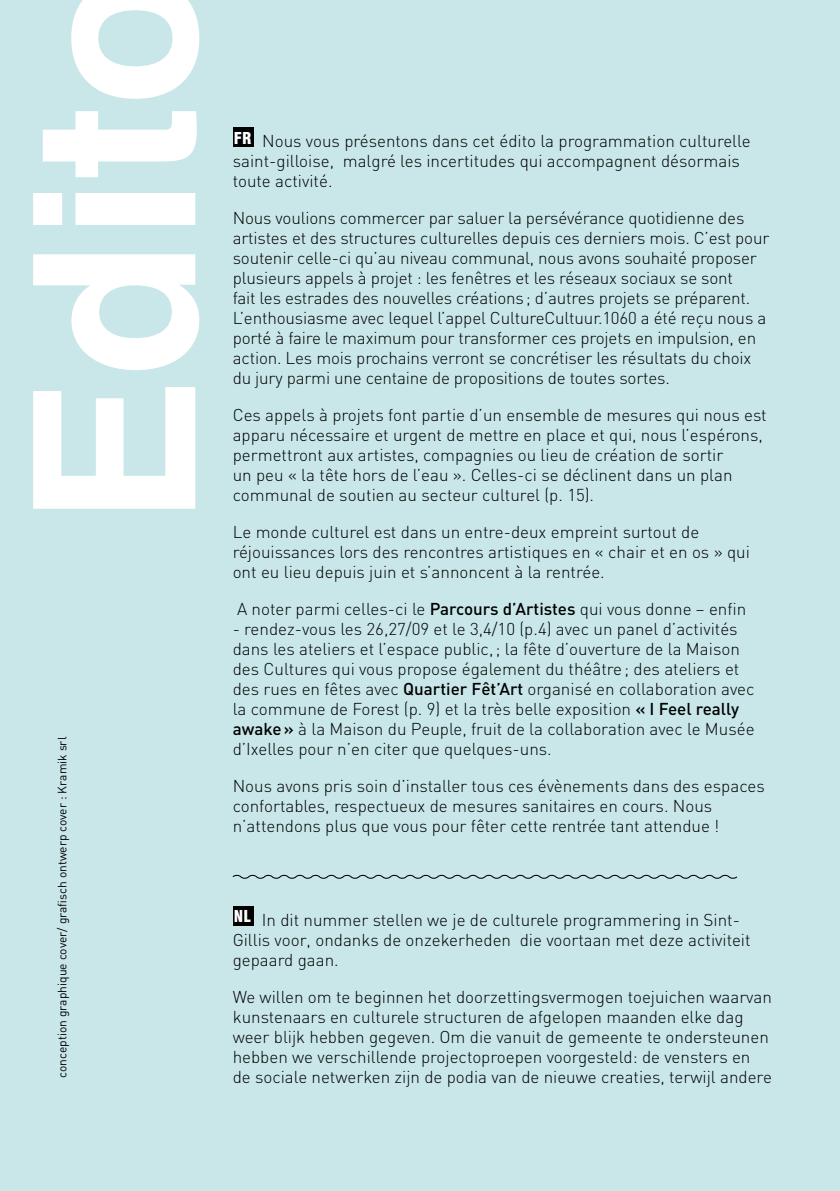
<style>
.page{position:relative;width:840px;height:1191px;background:#fff}
.page>*{position:absolute;margin:0;border:0;box-sizing:border-box;transform-origin:0 0}
.t1{font:700 225.2px "Swiss 721 BT";color:#fff}
.t2{font:300 17px/20px "DIN";color:#000}
.t3{font:12px "DIN";color:#000}
.s1{font-weight:500}
</style>
<div class="page">
<div style="left:0;top:0;width:839px;height:1191px;background:#c9e7e9"></div>
<div style="left:232px;top:127px;width:21px;height:20px;background:#000"></div>
<div style="left:232px;top:906px;width:21px;height:19px;background:#000"></div>
<svg style="left:232px;top:874px;width:506px;height:5px"></svg>
<h1 class="t1" style="left:-22px;top:525px;width:557px;rotate:-90deg">Edito</h1>
<p class="t3" style="left:55px;top:1077px;width:342px;rotate:-90deg">conception graphique cover/ grafisch ontwerp cover : Kramik srl</p>
<p class="t2" style="left:232px;top:131px;width:519px"><sup>FR</sup> Nous vous présentons dans cet édito la programmation culturelle saint-gilloise, malgré les incertitudes qui accompagnent désormais toute activité.</p>
<p class="t2" style="left:232px;top:208px;width:537px">Nous voulions commercer par saluer la persévérance quotidienne des artistes et des structures culturelles depuis ces derniers mois. C’est pour soutenir celle-ci qu’au niveau communal, nous avons souhaité proposer plusieurs appels à projet : les fenêtres et les réseaux sociaux se sont<br>fait les estrades des nouvelles créations; d’autres projets se préparent.<br>L’enthousiasme avec lequel l’appel CultureCultuur.1060 a été reçu nous a porté à faire le maximum pour transformer ces projets en impulsion, en action. Les mois prochains verront se concrétiser les résultats du choix du jury parmi une centaine de propositions de toutes sortes.</p>
<p class="t2" style="left:232px;top:405px;width:535px">Ces appels à projets font partie d’un ensemble de mesures qui nous est apparu nécessaire et urgent de mettre en place et qui, nous l’espérons, permettront aux artistes, compagnies ou lieu de création de sortir<br>un peu « la tête hors de l’eau ». Celles-ci se déclinent dans un plan communal de soutien au secteur culturel (p. 15).</p>
<p class="t2" style="left:232px;top:522px;width:518px">Le monde culturel est dans un entre-deux empreint surtout de réjouissances lors des rencontres artistiques en « chair et en os » qui ont eu lieu depuis juin et s’annoncent à la rentrée.</p>
<p class="t2" style="left:237px;top:599px;width:510px">A noter parmi celles-ci le <span class="s1">Parcours d’Artistes</span> qui vous donne – enfin</p>
<p class="t2" style="left:232px;top:619px;width:523px">- rendez-vous les 26,27/09 et le 3,4/10 (p.4) avec un panel d’activités dans les ateliers et l’espace public,; la fête d’ouverture de la Maison des Cultures qui vous propose également du théâtre; des ateliers et des rues en fêtes avec <span class="s1">Quartier Fêt’Art</span> organisé en collaboration avec la commune de Forest (p. 9) et la très belle exposition <span class="s1">« I Feel really awake»</span> à la Maison du Peuple, fruit de la collaboration avec le Musée d’Ixelles pour n’en citer que quelques-uns.</p>
<p class="t2" style="left:232px;top:776px;width:533px">Nous avons pris soin d’installer tous ces évènements dans des espaces confortables, respectueux de mesures sanitaires en cours. Nous n’attendons plus que vous pour fêter cette rentrée tant attendue !</p>
<p class="t2" style="left:232px;top:909px;width:519px"><sup>NL</sup> In dit nummer stellen we je de culturele programmering in Sint-<br>Gillis voor, ondanks de onzekerheden die voortaan met deze activiteit gepaard gaan.</p>
<p class="t2" style="left:232px;top:986px;width:540px">We willen om te beginnen het doorzettingsvermogen toejuichen waarvan kunstenaars en culturele structuren de afgelopen maanden elke dag weer blijk hebben gegeven. Om die vanuit de gemeente te ondersteunen hebben we verschillende projectoproepen voorgesteld: de vensters en de sociale netwerken zijn de podia van de nieuwe creaties, terwijl andere</p>
</div>
